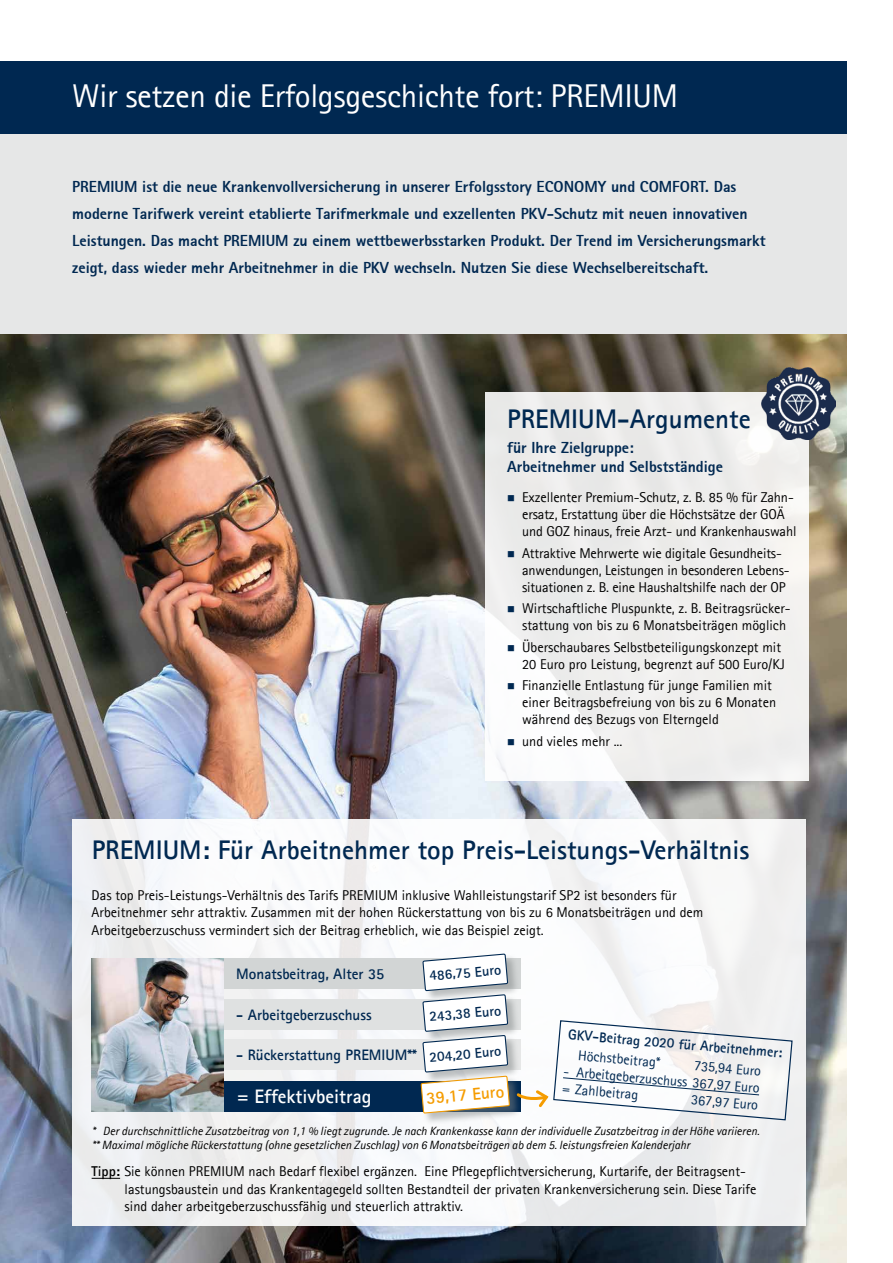
<style>
.page{position:relative;width:893px;height:1263px;background:#fff}
.page>*{position:absolute;margin:0;border:0;box-sizing:border-box;transform-origin:0 0}
.t1{font:33px "Agfa Rotis Sans Serif";letter-spacing:-.01em;color:#fff}
.t2{font:700 27px "Agfa Rotis Sans Serif";color:#002851}
.t3{font:700 19.5px "Agfa Rotis Sans Serif";color:#fff}
.t4{font:700 17.25px "Agfa Rotis Sans Serif";color:#f59c00}
.t5{font:800 15.75px/27px "Agfa Rotis Sans Serif";color:#002851}
.t6{font:700 15.15px "Agfa Rotis Sans Serif";color:#002851}
.t7{font:14.25px/17.1px "Agfa Rotis Sans Serif";color:#000}
.t8{font:14.25px/17.1px "Agfa Rotis Sans Serif";color:#002851}
.t9{font:700 14.25px "Agfa Rotis Sans Serif";color:#002851}
.t10{font:italic 12px/14.4px "Agfa Rotis Sans Serif";color:#000}
.s1{font-weight:700}
</style>
<div class="page">
<img style="left:0;top:334px;width:846px;height:929px">
<div style="left:0;top:62px;width:846px;height:72px;background:#002851"></div>
<div style="left:0;top:134px;width:846px;height:200px;background:#e6e7e7"></div>
<div style="left:72px;top:819px;width:734px;height:407px;background:linear-gradient(to right,#f2f3f4,#f5f6f6)"></div>
<div style="left:224px;top:958px;width:296px;height:31px;background:#d2d5d5"></div>
<div style="left:224px;top:1081px;width:296px;height:30px;background:#002851"></div>
<div style="left:224px;top:999px;width:296px;height:30px;background:#dfe1e1"></div>
<div style="left:224px;top:1039px;width:296px;height:31px;background:#e6e7e7"></div>
<svg style="left:421px;top:954px;width:372px;height:182px"></svg>
<img style="left:92px;top:958px;width:132px;height:153px">
<svg style="left:92px;top:1178px;width:28px;height:1px"></svg>
<div style="left:485px;top:392px;width:324px;height:388px;background:linear-gradient(to bottom,#ebebe9,#f4f4f3)"></div>
<img style="left:761px;top:368px;width:74px;height:72px">
<svg style="left:508px;top:495px;width:6px;height:6px"></svg>
<svg style="left:508px;top:551px;width:6px;height:6px"></svg>
<svg style="left:508px;top:606px;width:6px;height:6px"></svg>
<svg style="left:508px;top:645px;width:6px;height:6px"></svg>
<svg style="left:508px;top:683px;width:6px;height:6px"></svg>
<svg style="left:508px;top:739px;width:6px;height:6px"></svg>
<h1 class="t1" style="left:72px;top:76px;width:607px">Wir setzen die Erfolgsgeschichte fort: PREMIUM</h1>
<p class="t5" style="left:72px;top:173px;width:695px">PREMIUM ist die neue Krankenvollversicherung in unserer Erfolgsstory ECONOMY und COMFORT. Das moderne Tarifwerk vereint etablierte Tarifmerkmale und exzellenten PKV-Schutz mit neuen innovativen Leistungen. Das macht PREMIUM zu einem wettbewerbsstarken Produkt. Der Trend im Versicherungsmarkt zeigt, dass wieder mehr Arbeitnehmer in die PKV wechseln. Nutzen Sie diese Wechselbereitschaft.</p>
<h2 class="t2" style="left:507px;top:401px;width:245px">PREMIUM-Argumente</h2>
<p class="t5" style="left:507px;top:438px;width:217px;line-height:18.9px">für Ihre Zielgruppe:<br>Arbeitnehmer und Selbstständige</p>
<p class="t7" style="left:522px;top:489px;width:276px">Exzellenter Premium-Schutz, z. B. 85 % für Zahn&shy;ersatz, Erstattung über die Höchstsätze der GOÄ und GOZ hinaus, freie Arzt- und Krankenhauswahl</p>
<p class="t7" style="left:522px;top:544px;width:269px">Attraktive Mehrwerte wie digitale Gesundheits&shy;anwendungen, Leistungen in besonderen Lebens&shy;situationen z. B. eine Haushaltshilfe nach der OP</p>
<p class="t7" style="left:522px;top:600px;width:270px">Wirtschaftliche Pluspunkte, z. B. Beitragsrücker&shy;stattung von bis zu 6 Monatsbeiträgen möglich</p>
<p class="t7" style="left:522px;top:638px;width:264px">Überschaubares Selbstbeteiligungskonzept mit<br>20 Euro pro Leistung, begrenzt auf 500 Euro/KJ</p>
<p class="t7" style="left:522px;top:677px;width:256px">Finanzielle Entlastung für junge Familien mit einer Beitragsbefreiung von bis zu 6 Monaten während des Bezugs von Elterngeld</p>
<p class="t7" style="left:522px;top:732px;width:102px">und vieles mehr ...</p>
<h2 class="t2" style="left:92px;top:833px;width:659px">PREMIUM: Für Arbeitnehmer top Preis-Leistungs-Verhältnis</h2>
<p class="t7" style="left:92px;top:887px;width:613px">Das top Preis-Leistungs-Verhältnis des Tarifs PREMIUM inklusive Wahlleistungstarif SP2 ist besonders für<br>Arbeitnehmer sehr attraktiv. Zusammen mit der hohen Rückerstattung von bis zu 6 Monatsbeiträgen und dem<br>Arbeitgeberzuschuss vermindert sich der Beitrag erheblich, wie das Beispiel zeigt.</p>
<p class="t6" style="left:236px;top:964px;width:150px">Monatsbeitrag, Alter 35</p>
<p class="t9" style="left:429px;top:967px;width:74px;rotate:-5deg">486,75 Euro</p>
<p class="t6" style="left:236px;top:1005px;width:137px">- Arbeitgeberzuschuss</p>
<p class="t9" style="left:429px;top:1007px;width:74px;rotate:-5deg">243,38 Euro</p>
<p class="t6" style="left:236px;top:1045px;width:182px">- Rückerstattung PREMIUM**</p>
<p class="t9" style="left:429px;top:1048px;width:74px;rotate:-5deg">204,20 Euro</p>
<h3 class="t3" style="left:237px;top:1084px;width:136px">= Effektivbeitrag</h3>
<p class="t4" style="left:425px;top:1087px;width:79px;rotate:-5deg">39,17 Euro</p>
<p class="t9" style="left:569px;top:1025px;width:217px;rotate:5deg">GKV-Beitrag 2020 für Arbeitnehmer:</p>
<p class="t8" style="left:579px;top:1046px;width:84px;rotate:5deg">Höchstbeitrag*</p>
<p class="t8" style="left:695px;top:1056px;width:69px;rotate:5deg">735,94 Euro</p>
<p class="t8" style="left:564px;top:1062px;width:198px;rotate:5deg">- Arbeitgeberzuschuss 367,97 Euro = Zahlbeitrag</p>
<p class="t8" style="left:692px;top:1091px;width:69px;rotate:5deg">367,97 Euro</p>
<p class="t10" style="left:92px;top:1123px;width:669px">* Der durchschnittliche Zusatzbeitrag von 1,1 % liegt zugrunde. Je nach Krankenkasse kann der individuelle Zusatzbeitrag in der Höhe variieren. ** Maximal mögliche Rückerstattung (ohne gesetzlichen Zuschlag) von 6 Monatsbeiträgen ab dem 5. leistungsfreien Kalenderjahr</p>
<p class="t7" style="left:125px;top:1163px;width:633px;text-indent:-33px"><span class="s1">Tipp:</span> Sie können PREMIUM nach Bedarf flexibel ergänzen. Eine Pflegepflichtversicherung, Kurtarife, der Beitragsent&shy;lastungsbaustein und das Krankentagegeld sollten Bestandteil der privaten Krankenversicherung sein. Diese Tarife sind daher arbeitgeberzuschussfähig und steuerlich attraktiv.</p>
</div>
